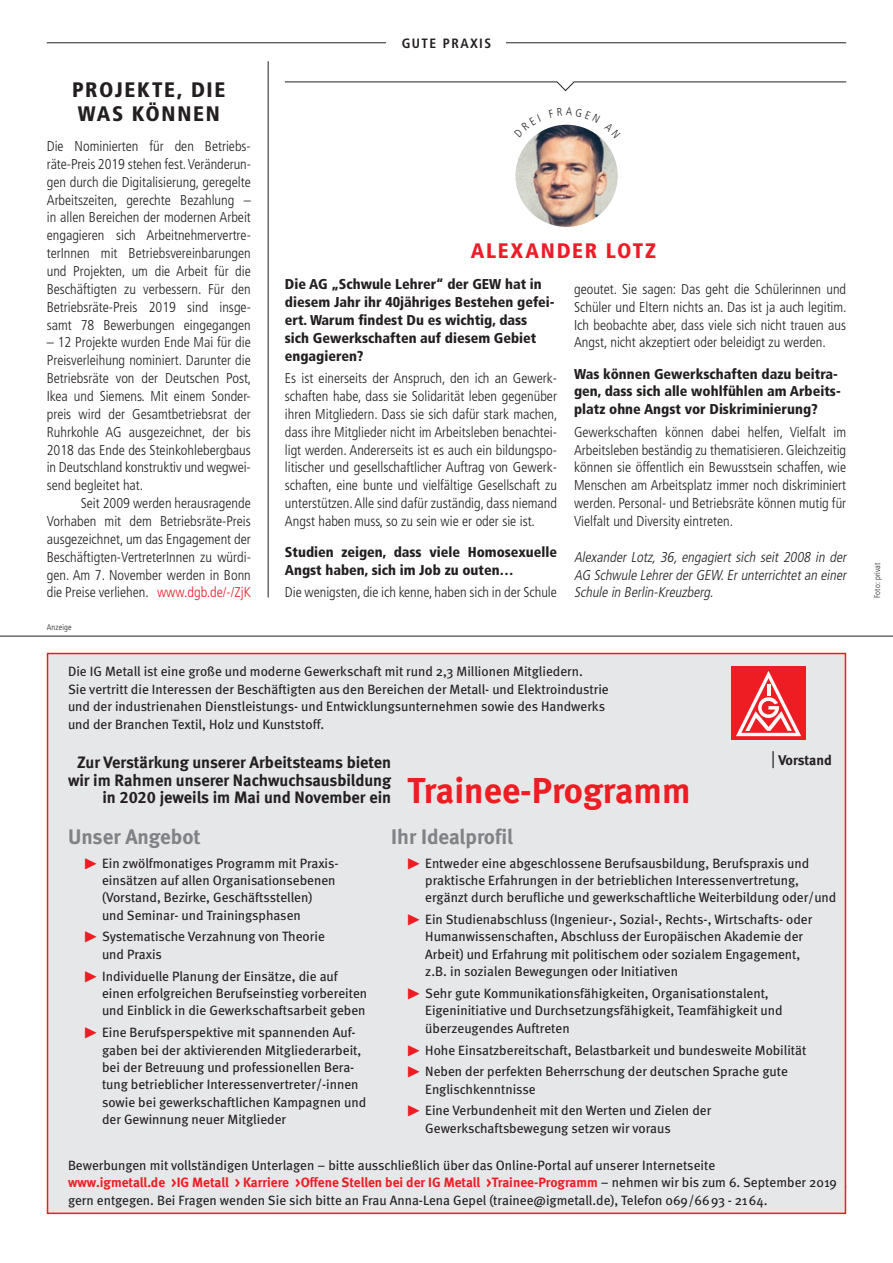
<style>
.page{position:relative;width:893px;height:1263px;background:#fff}
.page>*{position:absolute;margin:0;border:0;box-sizing:border-box;transform-origin:0 0}
.t1{font:700 36px "Meta";color:#ee1d23}
.t2{font:700 21px "Meta";color:#808285}
.t3{font:900 condensed 21px/23.9px "Frutiger";letter-spacing:.08em;color:#231f20}
.t4{font:900 condensed 21px "Frutiger";letter-spacing:.085em;color:#ee1c28}
.t5{font:700 16.5px/17.4px "Meta";color:#231f20;text-align:right}
.t6{font:300 condensed 14.25px/17.9px "Frutiger";color:#231f20;text-align:justify}
.t7{font:900 condensed 14.25px/17.9px "Frutiger";color:#231f20}
.t8{font:italic 300 condensed 14.25px/17.9px "Frutiger";color:#231f20;text-align:justify}
.t9{font:700 14.1px "Meta";letter-spacing:-.005em;color:#231f20}
.t10{font:13.5px/17.4px "Meta";color:#231f20}
.t11{font:700 condensed 13.5px "Frutiger";letter-spacing:.11em;color:#231f20}
.t12{font:300 condensed 8.25px "Frutiger";letter-spacing:.02em;color:#231f20}
.s1{color:#ee1c28}
.s2{font-family:"Meta Bold Expert";font-weight:400}
.s3{font-weight:700;color:#ee1d23}
</style>
<div class="page">
<hr style="left:268px;top:61px;width:1px;height:536px;background:#231f20">
<hr style="left:0;top:636px;width:893px;height:1px;background:#231f20">
<hr style="left:47px;top:43px;width:799px;height:1px;background:#231f20">
<div style="left:387px;top:35px;width:119px;height:13px;background:#fff"></div>
<div style="left:48px;top:653px;width:797px;height:560px;background:#e6e7e9"></div>
<div style="left:732px;top:667px;width:74px;height:73px;background:#ee1d23"></div>
<svg style="left:736px;top:671px;width:65px;height:66px"></svg>
<svg style="left:772px;top:751px;width:2px;height:17px"></svg>
<img style="left:516px;top:125px;width:102px;height:102px;border-radius:51px">
<svg style="left:284px;top:81px;width:563px;height:10px"></svg>
<svg style="left:533px;top:131px;width:8px;height:6px"></svg>
<svg style="left:549px;top:124px;width:53px;height:15px"></svg>
<h2 class="t3" style="left:72px;top:78px;width:155px">Proj ekte, die was</h2>
<h2 class="t3" style="left:132px;top:102px;width:89px">können</h2>
<p class="t6" style="left:47px;top:137px;width:206px">Die Nominierten für den Betriebs&shy;räte-Preis 2019 stehen fest. Veränderun&shy;gen durch die Digitalisierung, geregelte Arbeitszeiten, gerechte Bezahlung – in allen Bereichen der modernen Arbeit engagieren sich Arbeitnehmervertre&shy;terInnen mit Betriebsvereinbarungen und Projekten, um die Arbeit für die Beschäftigten zu verbessern. Für den Betriebsräte-Preis 2019 sind insge&shy;samt 78 Bewerbungen eingegangen</p>
<p class="t6" style="left:47px;top:334px;width:206px">– 12 Projekte wurden Ende Mai für die Preisverleihung nominiert. Darunter die Betriebsräte von der Deutschen Post, Ikea und Siemens. Mit einem Sonder&shy;preis wird der Gesamtbetriebsrat der Ruhrkohle AG ausgezeichnet, der bis 2018 das Ende des Steinkohlebergbaus in Deutschland konstruktiv und wegwei&shy;send begleitet hat.</p>
<p class="t6" style="left:47px;top:494px;width:206px;text-indent:34px">Seit 2009 werden herausragende Vorhaben mit dem Betriebsräte-Preis ausgezeichnet, um das Engagement der Beschäftigten-VertreterInnen zu würdi&shy;gen. Am 7. November werden in Bonn die Preise verliehen. <span class="s1">www.dgb.de/-/ZjK</span></p>
<p class="t12" style="left:47px;top:622px;width:26px">Anzeige</p>
<p class="t11" style="left:402px;top:36px;width:84px">GUTE PRAXIS</p>
<h2 class="t4" style="left:471px;top:238px;width:185px">Alexander Lotz</h2>
<p class="t7" style="left:285px;top:275px;width:271px">Die AG „Schwule Lehrer“ der GEW hat in diesem Jahr ihr 40jähriges Bestehen gefei&shy;ert. Warum findest Du es wichtig, dass sich Gewerkschaften auf diesem Gebiet engagieren?</p>
<p class="t6" style="left:285px;top:369px;width:274px">Es ist einerseits der Anspruch, den ich an Gewerk&shy;schaften habe, dass sie Solidarität leben gegenüber ihren Mitgliedern. Dass sie sich dafür stark machen, dass ihre Mitglieder nicht im Arbeitsleben benachtei&shy;ligt werden. Andererseits ist es auch ein bildungspo&shy;litischer und gesellschaftlicher Auftrag von Gewerk&shy;schaften, eine bunte und vielfältige Gesellschaft zu unterstützen. Alle sind dafür zuständig, dass niemand Angst haben muss, so zu sein wie er oder sie ist.</p>
<p class="t7" style="left:285px;top:543px;width:274px">Studien zeigen, dass viele Homosexuelle<br>Angst haben, sich im Job zu outen…</p>
<p class="t6" style="left:285px;top:584px;width:273px">Die wenigsten, die ich kenne, haben sich in der Schule</p>
<p class="t6" style="left:574px;top:280px;width:274px">geoutet. Sie sagen: Das geht die Schülerinnen und Schüler und Eltern nichts an. Das ist ja auch legitim.<br>Ich beobachte aber, dass viele sich nicht trauen aus Angst, nicht akzeptiert oder beleidigt zu werden.</p>
<p class="t7" style="left:574px;top:365px;width:268px">Was können Gewerkschaften dazu beitra&shy;gen, dass sich alle wohlfühlen am Arbeits&shy;platz ohne Angst vor Diskriminierung?</p>
<p class="t6" style="left:574px;top:423px;width:274px">Gewerkschaften können dabei helfen, Vielfalt im Arbeitsleben beständig zu thematisieren. Gleichzeitig können sie öffentlich ein Bewusstsein schaffen, wie Menschen am Arbeitsplatz immer noch diskriminiert werden. Personal- und Betriebsräte können mutig für Vielfalt und Diversity eintreten.</p>
<p class="t8" style="left:574px;top:548px;width:277px">Alexander Lotz, 36, engagiert sich seit 2008 in der AG Schwule LehrerderGEW.Erunterrichtetan einer Schule in Berlin-Kreuzberg.</p>
<p class="t10" style="left:68px;top:663px;width:542px">Die IG Metall ist eine große und moderne Gewerkschaft mit rund 2,3 Millionen Mitgliedern.<br>Sie vertritt die Interessen der Beschäftigten aus den Bereichen der Metall- und Elektroindustrie und der industrienahen Dienstleistungs- und Entwicklungsunternehmen sowie des Handwerks und der Branchen Textil, Holz und Kunststoff.</p>
<p class="t5" style="left:68px;top:753px;width:325px">Zur Verstärkung unserer Arbeitsteams bieten wir im Rahmen unserer Nachwuchsausbildung in <span class="s2">2020</span> jeweils im Mai und November ein</p>
<p class="t9" style="left:778px;top:752px;width:55px">Vorstand</p>
<h1 class="t1" style="left:407px;top:767px;width:285px">Trainee-Programm</h1>
<h2 class="t2" style="left:391px;top:823px;width:123px">Ihr Idealprofil</h2>
<p class="t10" style="left:425px;top:854px;width:413px">Entweder eine abgeschlossene Berufsausbildung, Berufspraxis und praktische Erfahrungen in der betrieblichen Interessenvertretung, ergänzt durch berufliche und gewerkschaftliche Weiterbildung oder/und</p>
<p class="t10" style="left:425px;top:910px;width:389px">Ein Studienabschluss (Ingenieur-, Sozial-, Rechts-, Wirtschafts- oder Humanwissenschaften, Abschluss der Europäischen Akademie der Arbeit) und Erfahrung mit politischem oder sozialem Engagement, z.B. in sozialen Bewegungen oder Initiativen</p>
<p class="t10" style="left:425px;top:984px;width:359px">Sehr gute Kommunikationsfähigkeiten, Organisationstalent,<br>Eigeninitiative und Durchsetzungsfähigkeit, Teamfähigkeit und überzeugendes Auftreten</p>
<p class="t10" style="left:425px;top:1039px;width:383px;line-height:21.8px">Hohe Einsatzbereitschaft, Belastbarkeit und bundesweite Mobilität<br>Neben der perfekten Beherrschung der deutschen Sprache gute</p>
<p class="t10" style="left:425px;top:1078px;width:288px;line-height:21.8px">Englischkenntnisse<br>Eine Verbundenheit mit den Werten und Zielen der</p>
<p class="t10" style="left:425px;top:1119px;width:247px">Gewerkschaftsbewegung setzen wir voraus</p>
<p class="t10" style="left:68px;top:1156px;width:770px">Bewerbungen mit vollständigen Unterlagen – bitte ausschließlich über das Online-Portal auf unserer Internetseite<br><span class="s3">www.igmetall.de &gt;IG Metall &gt; Karriere &gt;Offene Stellen bei der IG Metall &gt;Trainee-Programm</span> – nehmen wir bis zum 6. September 2019 gern entgegen. Bei Fragen wenden Sie sich bitte an Frau Anna-Lena Gepel (trainee@igmetall.de), Telefon 069/6693 - 2164.</p>
<h2 class="t2" style="left:68px;top:823px;width:134px">Unser Angebot</h2>
<p class="t10" style="left:102px;top:854px;width:238px">Ein zwölfmonatiges Programm mit Praxis&shy;einsätzen auf allen Organisationsebenen (Vorstand, Bezirke, Geschäftsstellen)<br>und Seminar- und Trainingsphasen</p>
<p class="t10" style="left:102px;top:928px;width:224px">Systematische Verzahnung von Theorie und Praxis</p>
<p class="t10" style="left:102px;top:967px;width:267px">Individuelle Planung der Einsätze, die auf einen erfolgreichen Berufseinstieg vorbereiten und Einblick in die Gewerkschaftsarbeit geben</p>
<p class="t10" style="left:102px;top:1023px;width:266px">Eine Berufsperspektive mit spannenden Auf&shy;gaben bei der aktivierenden Mitgliederarbeit, bei der Betreuung und professionellen Bera&shy;tung betrieblicher Interessenvertreter/-innen sowie bei gewerkschaftlichen Kampagnen und der Gewinnung neuer Mitglieder</p>
<p class="t12" style="left:872px;top:598px;width:37px;rotate:-90deg">Foto: privat</p>
</div>
